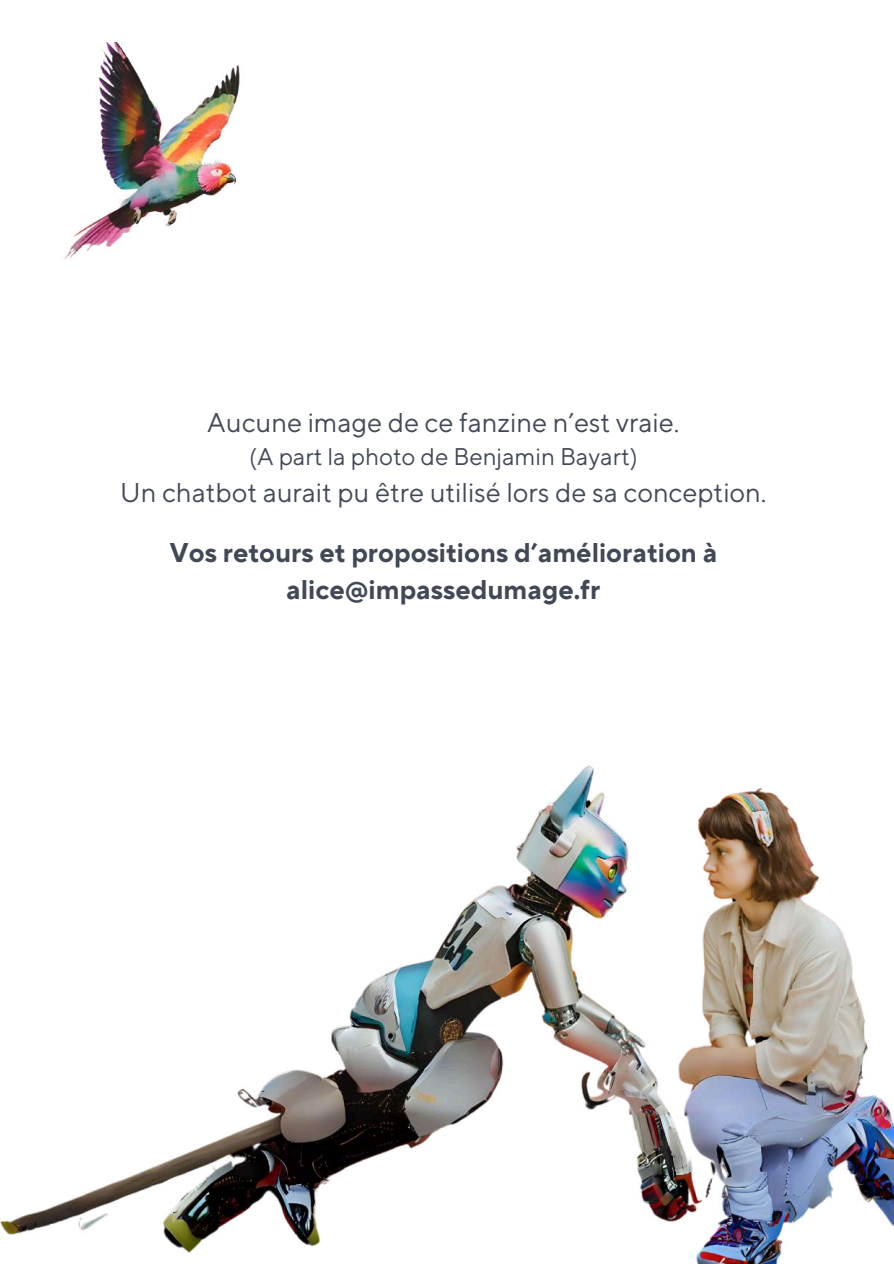
<style>
.page{position:relative;width:894px;height:1264px;background:#fff}
.page>*{position:absolute;margin:0;border:0;box-sizing:border-box;transform-origin:0 0}
.t1{font:27px "TT Norms Pro";color:#424856}
.t2{font:700 27px/37.2px "TT Norms Pro";color:#424856;text-align:center}
.t3{font:24px "TT Norms Pro";color:#424856}
</style>
<div class="page">
<img style="left:0;top:765px;width:893px;height:498px">
<img style="left:64px;top:43px;width:176px;height:217px">
<p class="t1" style="left:207px;top:407px;width:473px">Aucune image de ce fanzine n’est vraie.</p>
<p class="t3" style="left:249px;top:442px;width:390px">(A part la photo de Benjamin Bayart)</p>
<p class="t1" style="left:120px;top:476px;width:647px">Un chatbot aurait pu être utilisé lors de sa conception.</p>
<p class="t2" style="left:169px;top:534px;width:549px">Vos retours et propositions d’amélioration à alice@impassedumage.fr</p>
</div>
